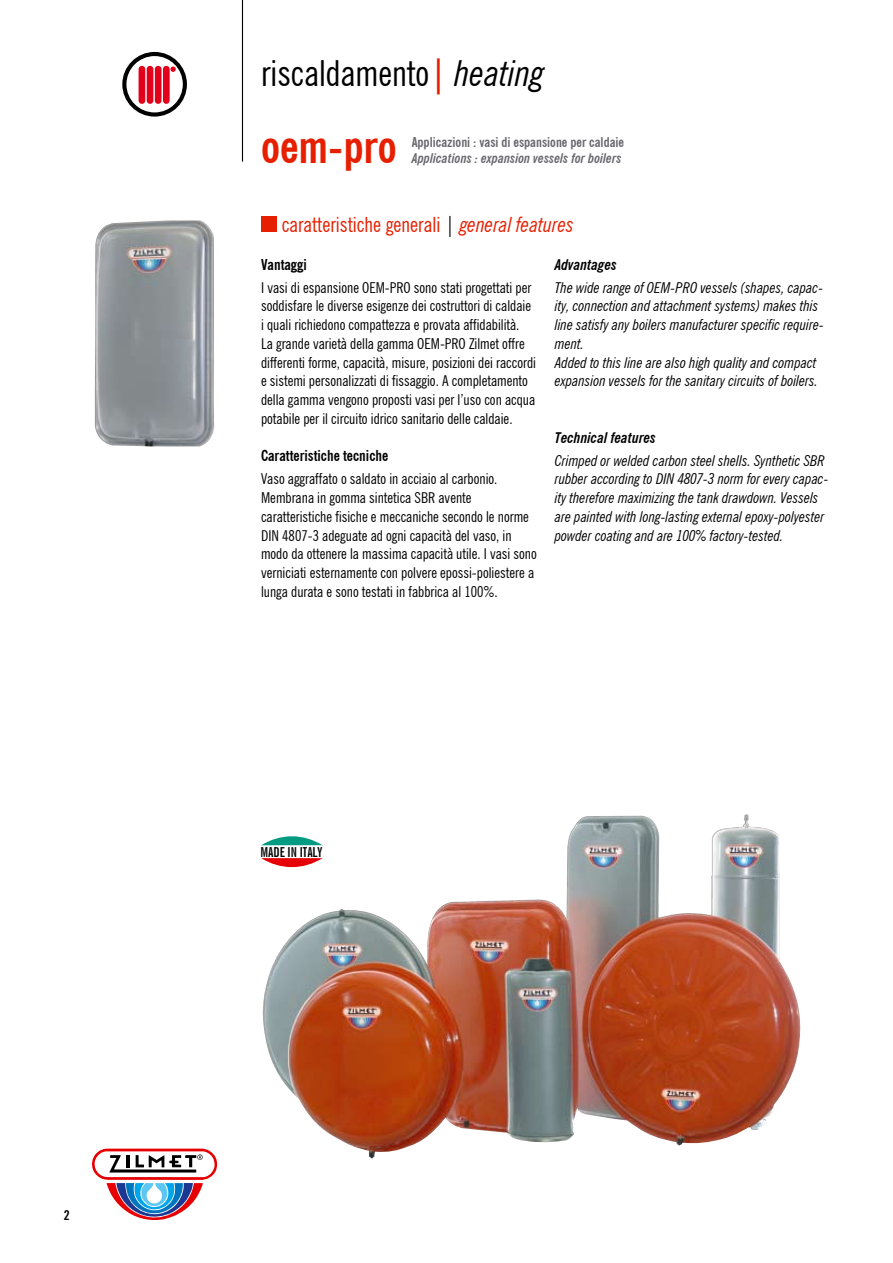
<style>
.page{position:relative;width:893px;height:1263px;background:#fff}
.page>*{position:absolute;margin:0;border:0;box-sizing:border-box;transform-origin:0 0}
.t1{font:700 condensed 45px "News Gothic BT";color:#e71f01}
.t2{font:condensed 36px "News Gothic BT";color:#000}
.t3{font:condensed 21px "News Gothic BT";color:#e71f01}
.t4{font:condensed 15px/18.8px "News Gothic BT";color:#000}
.t5{font:italic condensed 15px/18.8px "News Gothic BT";color:#000}
.t6{font:700 condensed 15px "News Gothic BT";color:#000}
.t7{font:italic 700 condensed 15px "News Gothic BT";color:#000}
.t8{font:700 extra-condensed 13.8px "News Gothic BT";color:#000}
.t9{font:700 condensed 13.5px "News Gothic BT";color:#68676c}
.t10{font:italic 700 condensed 13.5px "News Gothic BT";color:#68676c}
.t11{font:700 condensed 13.5px "News Gothic BT";color:#000}
.s1{font-weight:700;font-stretch:extra-condensed;color:#e71f01}
.s2{font-style:italic}
.s3{color:#000}
</style>
<div class="page">
<div style="left:139px;top:66px;width:6px;height:38px;background:#e2001a;border-radius:3px"></div>
<div style="left:147px;top:66px;width:6px;height:38px;background:#e2001a;border-radius:3px"></div>
<div style="left:155px;top:66px;width:7px;height:38px;background:#e2001a;border-radius:3px"></div>
<div style="left:163px;top:66px;width:7px;height:38px;background:#e2001a;border-radius:3px"></div>
<svg style="left:170px;top:67px;width:6px;height:5px"></svg>
<div style="left:122px;top:52px;width:65px;height:65px;border:4px solid #000;border-radius:50%"></div>
<hr style="left:242px;top:0;width:1px;height:162px;background:#000">
<img style="left:95px;top:220px;width:120px;height:226px">
<svg style="left:92px;top:1148px;width:126px;height:72px"></svg>
<div style="left:261px;top:216px;width:16px;height:16px;background:#e71f01"></div>
<img style="left:261px;top:814px;width:540px;height:344px">
<svg style="left:261px;top:858px;width:62px;height:9px"></svg>
<svg style="left:261px;top:836px;width:62px;height:9px"></svg>
<p class="t11" style="left:64px;top:1207px;width:7px">2</p>
<h2 class="t2" style="left:261px;top:51px;width:284px">riscaldamento<span class="s1">|</span> <span class="s2">heating</span></h2>
<h1 class="t1" style="left:261px;top:119px;width:137px">oem-pro</h1>
<p class="t9" style="left:412px;top:134px;width:214px">Applicazioni : vasi di espansione per caldaie</p>
<p class="t10" style="left:412px;top:150px;width:211px">Applications : expansion vessels for boilers</p>
<h3 class="t3" style="left:282px;top:212px;width:294px">caratteristiche generali <span class="s3">|</span> <span class="s2">general features</span></h3>
<p class="t6" style="left:261px;top:255px;width:47px">Vantaggi</p>
<p class="t4" style="left:261px;top:278px;width:277px">I vasi di espansione OEM-PRO sono stati progettati per soddisfare le diverse esigenze dei costruttori di caldaie i quali richiedono compattezza e provata affidabilità.<br>La grande varietà della gamma OEM-PRO Zilmet offre differenti forme, capacità, misure, posizioni dei raccordi e sistemi personalizzati di fissaggio. A completamento della gamma vengono proposti vasi per l’uso con acqua potabile per il circuito idrico sanitario delle caldaie.</p>
<p class="t6" style="left:261px;top:447px;width:129px">Caratteristiche tecniche</p>
<p class="t4" style="left:261px;top:470px;width:277px">Vaso aggraffato o saldato in acciaio al carbonio.<br>Membrana in gomma sintetica SBR avente caratteristiche fisiche e meccaniche secondo le norme DIN 4807-3 adeguate ad ogni capacità del vaso, in modo da ottenere la massima capacità utile. I vasi sono verniciati esternamente con polvere epossi-poliestere a lunga durata e sono testati in fabbrica al 100%.</p>
<p class="t7" style="left:555px;top:255px;width:64px">Advantages</p>
<p class="t5" style="left:555px;top:278px;width:271px">The wide range of OEM-PRO vessels (shapes, capac&shy;ity, connection and attachment systems) makes this line satisfy any boilers manufacturer specific require&shy;ment.<br>Added to this line are also high quality and compact expansion vessels for the sanitary circuits of boilers.</p>
<p class="t7" style="left:555px;top:428px;width:103px">Technical features</p>
<p class="t5" style="left:555px;top:451px;width:275px">Crimped or welded carbon steel shells. Synthetic SBR rubber according to DIN 4807-3 norm for every capac&shy;ity therefore maximizing the tank drawdown. Vessels are painted with long-lasting external epoxy-polyester powder coating and are 100% factory-tested.</p>
<p class="t8" style="left:260px;top:843px;width:64px">MADE IN ITALY</p>
</div>
